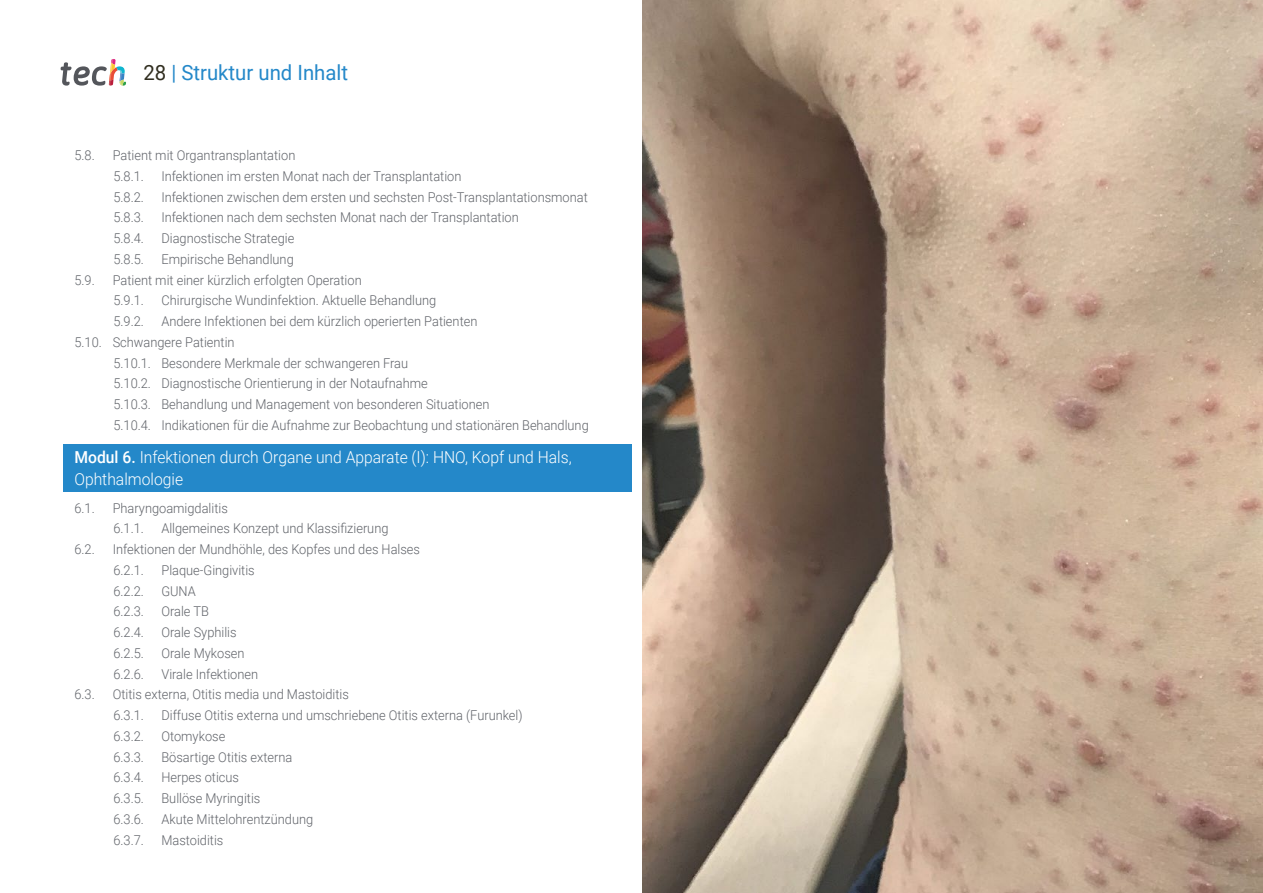
<style>
.page{position:relative;width:1263px;height:893px;background:#fff}
.page>*{position:absolute;margin:0;border:0;box-sizing:border-box;transform-origin:0 0}
.t1{font:21px "Roboto";color:#2488c9}
.t2{font:300 16.5px/22.5px "Roboto";color:#fff;scale:.95 1}
.t3{font:300 13.5px/20.7px "Roboto";color:#61646a;scale:.95 1}
.s1{color:#312e20}
.s2{font-weight:500}
</style>
<div class="page">
<div style="left:63px;top:444px;width:568px;height:48px;background:#2488c9"></div>
<img style="left:642px;top:0;width:621px;height:893px">
<svg style="left:61px;top:59px;width:65px;height:27px"></svg>
<h1 class="t1" style="left:144px;top:57px;width:206px"><span class="s1">28</span> | Struktur und Inhalt</h1>
<p class="t3" style="left:74px;top:144px;width:23px">5.8.</p>
<p class="t3" style="left:113px;top:144px;width:194px">Patient mit Organtransplantation<br>5.8.1.</p>
<p class="t3" style="left:161px;top:165px;width:317px">Infektionen im ersten Monat nach der Transplantation</p>
<p class="t3" style="left:113px;top:186px;width:34px">5.8.2.</p>
<p class="t3" style="left:161px;top:186px;width:450px">Infektionen zwischen dem ersten und sechsten Post-Transplantationsmonat</p>
<p class="t3" style="left:113px;top:207px;width:34px">5.8.3.</p>
<p class="t3" style="left:161px;top:207px;width:378px">Infektionen nach dem sechsten Monat nach der Transplantation</p>
<p class="t3" style="left:113px;top:227px;width:34px">5.8.4.</p>
<p class="t3" style="left:161px;top:227px;width:141px">Diagnostische Strategie</p>
<p class="t3" style="left:113px;top:248px;width:34px">5.8.5.</p>
<p class="t3" style="left:161px;top:248px;width:141px">Empirische Behandlung</p>
<p class="t3" style="left:74px;top:269px;width:23px">5.9.</p>
<p class="t3" style="left:113px;top:269px;width:264px">Patient mit einer kürzlich erfolgten Operation<br>5.9.1.</p>
<p class="t3" style="left:161px;top:290px;width:291px">Chirurgische Wundinfektion. Aktuelle Behandlung</p>
<p class="t3" style="left:113px;top:310px;width:34px">5.9.2.</p>
<p class="t3" style="left:161px;top:310px;width:334px">Andere Infektionen bei dem kürzlich operierten Patienten</p>
<p class="t3" style="left:74px;top:331px;width:170px">5.10. Schwangere Patientin</p>
<p class="t3" style="left:113px;top:352px;width:312px">5.10.1. Besondere Merkmale der schwangeren Frau</p>
<p class="t3" style="left:113px;top:373px;width:332px">5.10.2. Diagnostische Orientierung in der Notaufnahme</p>
<p class="t3" style="left:113px;top:393px;width:397px">5.10.3. Behandlung und Management von besonderen Situationen</p>
<p class="t3" style="left:113px;top:414px;width:502px">5.10.4. Indikationen für die Aufnahme zur Beobachtung und stationären Behandlung</p>
<p class="t2" style="left:74px;top:445px;width:525px"><span class="s2">Modul 6.</span> Infektionen durch Organe und Apparate (I): HNO, Kopf und Hals,<br>Ophthalmologie</p>
<p class="t3" style="left:74px;top:497px;width:23px">6.1.</p>
<p class="t3" style="left:113px;top:497px;width:123px">Pharyngoamigdalitis<br>6.1.1.</p>
<p class="t3" style="left:161px;top:518px;width:241px">Allgemeines Konzept und Klassifizierung</p>
<p class="t3" style="left:74px;top:538px;width:23px">6.2.</p>
<p class="t3" style="left:113px;top:538px;width:325px">Infektionen der Mundhöhle, des Kopfes und des Halses<br>6.2.1.</p>
<p class="t3" style="left:161px;top:559px;width:100px">Plaque-Gingivitis</p>
<p class="t3" style="left:113px;top:580px;width:34px">6.2.2.</p>
<p class="t3" style="left:161px;top:580px;width:38px">GUNA</p>
<p class="t3" style="left:113px;top:601px;width:34px">6.2.3.</p>
<p class="t3" style="left:161px;top:601px;width:52px">Orale TB</p>
<p class="t3" style="left:113px;top:621px;width:34px">6.2.4.</p>
<p class="t3" style="left:161px;top:621px;width:81px">Orale Syphilis</p>
<p class="t3" style="left:113px;top:642px;width:34px">6.2.5.</p>
<p class="t3" style="left:161px;top:642px;width:89px">Orale Mykosen</p>
<p class="t3" style="left:113px;top:663px;width:34px">6.2.6.</p>
<p class="t3" style="left:161px;top:663px;width:103px">Virale Infektionen</p>
<p class="t3" style="left:74px;top:684px;width:23px">6.3.</p>
<p class="t3" style="left:113px;top:684px;width:250px">Otitis externa, Otitis media und Mastoiditis<br>6.3.1.</p>
<p class="t3" style="left:161px;top:704px;width:382px">Diffuse Otitis externa und umschriebene Otitis externa (Furunkel)</p>
<p class="t3" style="left:113px;top:725px;width:34px">6.3.2.</p>
<p class="t3" style="left:161px;top:725px;width:69px">Otomykose</p>
<p class="t3" style="left:113px;top:746px;width:34px">6.3.3.</p>
<p class="t3" style="left:161px;top:746px;width:139px">Bösartige Otitis externa</p>
<p class="t3" style="left:113px;top:767px;width:34px">6.3.4.</p>
<p class="t3" style="left:161px;top:767px;width:83px">Herpes oticus</p>
<p class="t3" style="left:113px;top:787px;width:34px">6.3.5.</p>
<p class="t3" style="left:161px;top:787px;width:106px">Bullöse Myringitis</p>
<p class="t3" style="left:113px;top:808px;width:34px">6.3.6.</p>
<p class="t3" style="left:161px;top:808px;width:161px">Akute Mittelohrentzündung</p>
<p class="t3" style="left:113px;top:829px;width:34px">6.3.7.</p>
<p class="t3" style="left:161px;top:829px;width:67px">Mastoiditis</p>
</div>
